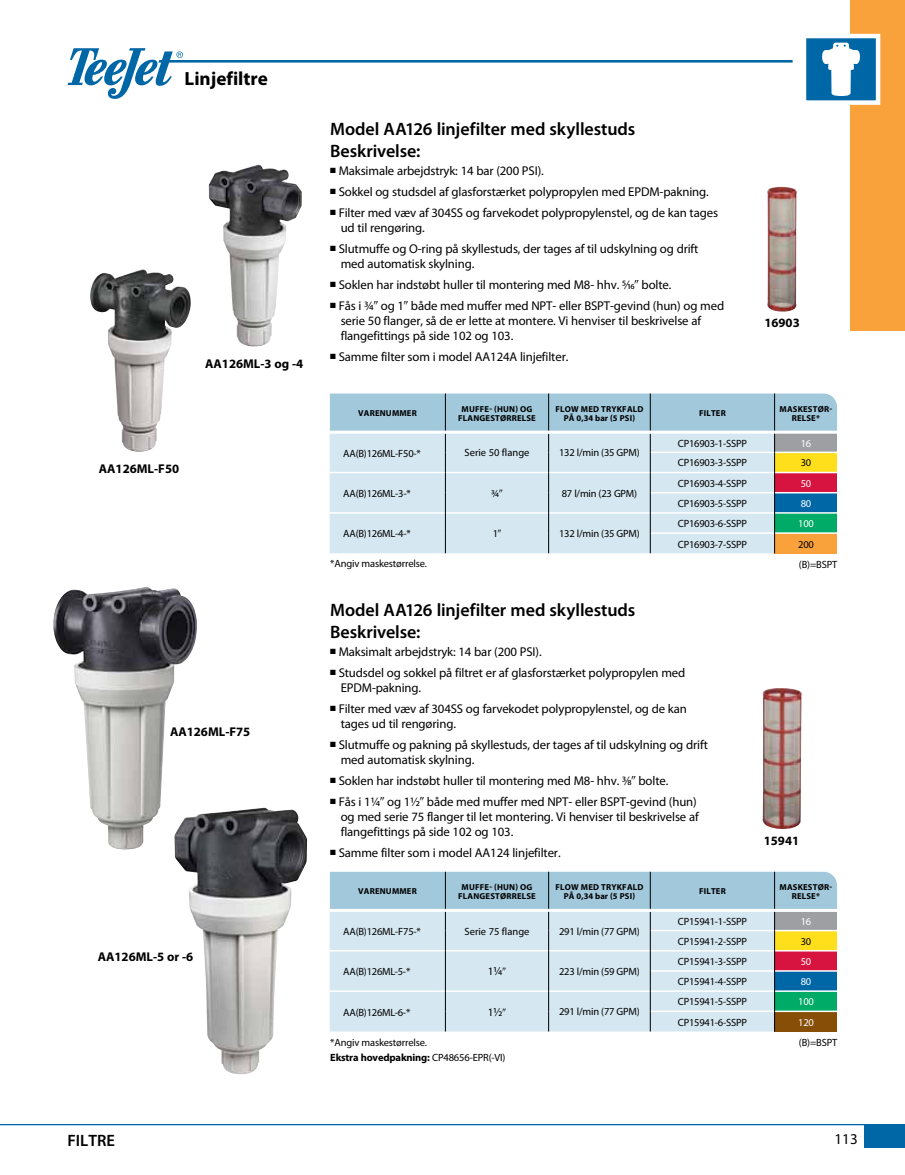
<style>
.page{position:relative;width:905px;height:1175px;background:#fff}
.page>*{position:absolute;margin:0;border:0;box-sizing:border-box;transform-origin:0 0}
.t1{font:700 19.2px "Myriad Pro";color:#000}
.t2{font:600 18px/21.8px "Myriad Pro";letter-spacing:-.005em;color:#000}
.t3{font:600 16.5px "Myriad Pro";color:#000}
.t4{font:15px "Myriad Pro";color:#000}
.t5{font:12.75px/15px "Myriad Pro";letter-spacing:-.01em;color:#000}
.t6{font:700 12.75px "Myriad Pro";color:#000}
.t7{font:12px "Myriad Pro";color:#000}
.t8{font:10.5px/15.3px "Myriad Pro";letter-spacing:-.02em;color:#000}
.t9{font:10.5px "Myriad Pro";color:#000}
.t10{font:10.5px "Myriad Pro";color:#fff}
.t11{font:700 8.7px/9px "Myriad Pro";letter-spacing:.02em;color:#000;text-align:center}
.s1{font-family:"Universal Newswith Comm Pi"}
.s2{font-size:11.25px}
.s3{font-family:"Universal Newswith Comm Pi";font-size:10.5px}
.s4{font-weight:700}
</style>
<div class="page">
<div style="left:864px;top:1124px;width:40px;height:24px;background:#0067a6"></div>
<svg style="left:0;top:1124px;width:864px;height:1px"></svg>
<div style="left:851px;top:0;width:53px;height:330px;background:#f9a13a"></div>
<svg style="left:806px;top:32px;width:75px;height:75px"></svg>
<img style="left:174px;top:807px;width:133px;height:267px">
<img style="left:209px;top:165px;width:93px;height:181px">
<img style="left:53px;top:587px;width:144px;height:262px">
<img style="left:90px;top:269px;width:101px;height:183px">
<img style="left:762px;top:688px;width:39px;height:141px">
<img style="left:767px;top:187px;width:29px;height:125px">
<svg style="left:68px;top:48px;width:724px;height:51px"></svg>
<svg style="left:330px;top:393px;width:507px;height:160px;background:#c3d7dd"></svg>
<hr style="left:330px;top:430px;width:115px;height:3px;background:#fff">
<hr style="left:445px;top:430px;width:103px;height:3px;background:#fff">
<hr style="left:548px;top:430px;width:102px;height:3px;background:#fff">
<hr style="left:650px;top:430px;width:124px;height:3px;background:#fff">
<hr style="left:774px;top:430px;width:63px;height:3px;background:#fff">
<svg style="left:330px;top:871px;width:507px;height:160px;background:#c1d5dc"></svg>
<hr style="left:330px;top:909px;width:115px;height:3px;background:#fff">
<hr style="left:445px;top:909px;width:103px;height:3px;background:#fff">
<hr style="left:548px;top:909px;width:102px;height:3px;background:#fff">
<hr style="left:650px;top:909px;width:124px;height:3px;background:#fff">
<hr style="left:774px;top:909px;width:63px;height:3px;background:#fff">
<p class="t1" style="left:185px;top:66px;width:85px">LINJEFILTRE</p>
<p class="t6" style="left:205px;top:355px;width:100px">AA126ML-3 OG -4</p>
<p class="t6" style="left:99px;top:460px;width:82px">AA126ML-F50</p>
<p class="t6" style="left:170px;top:723px;width:82px">AA126ML-F75</p>
<p class="t6" style="left:98px;top:948px;width:97px">AA126ML-5 OR -6</p>
<p class="t2" style="left:330px;top:118px;width:306px">Model AA126 linjefilter med skyllestuds<br>Beskrivelse:</p>
<p class="t5" style="left:330px;top:163px;width:215px">■ Maksimale arbejdstryk: 14 bar (200 PSI).</p>
<p class="t5" style="left:330px;top:184px;width:380px">■ Sokkel og studsdel af glasforstærket polypropylen med EPDM-pakning.</p>
<p class="t5" style="left:341px;top:205px;width:379px;text-indent:-11px">■ Filter med væv af 304SS og farvekodet polypropylenstel, og de kan tages ud til rengøring.</p>
<p class="t5" style="left:341px;top:241px;width:359px;text-indent:-11px">■ Slutmuffe og O-ring på skyllestuds, der tages af til udskylning og drift med automatisk skylning.</p>
<p class="t5" style="left:330px;top:277px;width:343px">■ Soklen har indstøbt huller til montering med M8- hhv. 5/16<span class="s1">9</span> bolte.</p>
<p class="t5" style="left:341px;top:298px;width:385px;text-indent:-11px">■ Fås i 3/4<span class="s1">9</span> og 1<span class="s1">9</span> både med muffer med NPT- eller BSPT-gevind (hun) og med serie 50 flanger, så de er lette at montere. Vi henviser til beskrivelse af flangefittings på side 102 og 103.</p>
<p class="t5" style="left:330px;top:349px;width:240px">■ Samme filter som i model AA124A linjefilter.</p>
<p class="t6" style="left:764px;top:314px;width:37px">16903</p>
<p class="t11" style="left:358px;top:408px;width:41px">VARENUMME</p>
<p class="t11" style="left:412px;top:408px;width:7px">R</p>
<p class="t11" style="left:458px;top:404px;width:79px">MUFFE- (HUN) OG<br>FLANG ESTØRRELSE</p>
<p class="t11" style="left:555px;top:404px;width:89px">FLOW MED TRYKFALD<br>PÅ 0,34 BAR (5 PSI)</p>
<p class="t11" style="left:699px;top:408px;width:27px">FILTER</p>
<p class="t11" style="left:779px;top:404px;width:54px">MASKESTØR-<br>RELSE*</p>
<p class="t9" style="left:464px;top:446px;width:66px">Serie 50 flange</p>
<p class="t8" style="left:559px;top:445px;width:82px">132 l/min (35 GPM)</p>
<p class="t8" style="left:491px;top:485px;width:13px">3/4<span class="s1">9</span></p>
<p class="t8" style="left:561px;top:485px;width:77px">87 l/min (23 GPM)</p>
<p class="t8" style="left:492px;top:526px;width:10px">1<span class="s1">9</span></p>
<p class="t8" style="left:559px;top:525px;width:82px">132 l/min (35 GPM)</p>
<p class="t8" style="left:677px;top:435px;width:71px">CP16903-1-SSPP</p>
<p class="t10" style="left:800px;top:436px;width:12px">16</p>
<p class="t8" style="left:677px;top:455px;width:71px">CP16903-3-SSPP</p>
<p class="t8" style="left:800px;top:455px;width:12px">30</p>
<p class="t8" style="left:343px;top:445px;width:79px">AA(B)126ML-F50-*</p>
<p class="t8" style="left:677px;top:475px;width:71px">CP16903-4-SSPP</p>
<p class="t10" style="left:800px;top:476px;width:12px">50</p>
<p class="t8" style="left:677px;top:495px;width:71px">CP16903-5-SSPP</p>
<p class="t10" style="left:800px;top:497px;width:12px">80</p>
<p class="t8" style="left:343px;top:485px;width:69px">AA(B)126ML-3-*</p>
<p class="t8" style="left:677px;top:515px;width:71px">CP16903-6-SSPP</p>
<p class="t10" style="left:798px;top:517px;width:17px">100</p>
<p class="t8" style="left:677px;top:536px;width:71px">CP16903-7-SSPP</p>
<p class="t8" style="left:798px;top:536px;width:17px">200</p>
<p class="t8" style="left:343px;top:526px;width:69px">AA(B)126ML-4-*</p>
<p class="t8" style="left:330px;top:555px;width:98px">*Angiv maskestørrelse.</p>
<p class="t2" style="left:330px;top:598px;width:306px">Model AA126 linjefilter med skyllestuds<br>Beskrivelse:</p>
<p class="t5" style="left:330px;top:644px;width:213px">■ Maksimalt arbejdstryk: 14 bar (200 PSI).</p>
<p class="t5" style="left:341px;top:665px;width:346px;text-indent:-11px">■ Studsdel og sokkel på filtret er af glasforstærket polypropylen med<br>EPDM-pakning.</p>
<p class="t5" style="left:341px;top:701px;width:347px;text-indent:-11px">■ Filter med væv af 304SS og farvekodet polypropylenstel, og de kan tages ud til rengøring.</p>
<p class="t5" style="left:341px;top:737px;width:368px;text-indent:-11px">■ Slutmuffe og pakning på skyllestuds, der tages af til udskylning og drift med automatisk skylning.</p>
<p class="t5" style="left:330px;top:773px;width:339px">■ Soklen har indstøbt huller til montering med M8- hhv. 3/8<span class="s1">9</span> bolte.</p>
<p class="t5" style="left:341px;top:794px;width:359px;text-indent:-11px">■ Fås i 11/4<span class="s1">9</span> og 11/2<span class="s1">9</span> både med muffer med NPT- eller BSPT-gevind (hun) og med serie 75 flanger til let montering. Vi henviser til beskrivelse af flangefittings på side 102 og 103.</p>
<p class="t5" style="left:330px;top:845px;width:232px">■ Samme filter som i model AA124 linjefilter.</p>
<p class="t8" style="left:799px;top:556px;width:40px">(B)=BSPT</p>
<p class="t6" style="left:763px;top:832px;width:37px">15941</p>
<p class="t11" style="left:358px;top:886px;width:41px">VARENUMME</p>
<p class="t11" style="left:412px;top:886px;width:7px">R</p>
<p class="t11" style="left:458px;top:882px;width:79px">MUFFE- (HUN) OG<br>FLANG ESTØRRELSE</p>
<p class="t11" style="left:555px;top:882px;width:89px">FLOW MED TRYKFALD<br>PÅ 0,34 BAR (5 PSI)</p>
<p class="t11" style="left:699px;top:886px;width:27px">FILTER</p>
<p class="t11" style="left:779px;top:882px;width:54px">MASKESTØR-<br>RELSE*</p>
<p class="t9" style="left:464px;top:924px;width:66px">Serie 75 flange</p>
<p class="t8" style="left:559px;top:923px;width:82px">291 l/min (77 GPM)</p>
<p class="t7" style="left:488px;top:964px;width:20px"><span class="s2">1</span>1/4<span class="s3">9</span></p>
<p class="t8" style="left:559px;top:963px;width:82px">223 l/min (59 GPM)</p>
<p class="t7" style="left:488px;top:1004px;width:20px"><span class="s2">1</span>1/2<span class="s3">9</span></p>
<p class="t8" style="left:559px;top:1004px;width:82px">291 l/min (77 GPM)</p>
<p class="t8" style="left:677px;top:913px;width:71px">CP15941-1-SSPP</p>
<p class="t10" style="left:800px;top:914px;width:12px">16</p>
<p class="t8" style="left:677px;top:933px;width:71px">CP15941-2-SSPP</p>
<p class="t8" style="left:800px;top:933px;width:12px">30</p>
<p class="t8" style="left:343px;top:923px;width:79px">AA(B)126ML-F75-*</p>
<p class="t8" style="left:677px;top:953px;width:71px">CP15941-3-SSPP</p>
<p class="t10" style="left:800px;top:954px;width:12px">50</p>
<p class="t8" style="left:677px;top:973px;width:71px">CP15941-4-SSPP</p>
<p class="t10" style="left:800px;top:975px;width:12px">80</p>
<p class="t8" style="left:343px;top:963px;width:69px">AA(B)126ML-5-*</p>
<p class="t8" style="left:677px;top:993px;width:71px">CP15941-5-SSPP</p>
<p class="t10" style="left:798px;top:995px;width:17px">100</p>
<p class="t8" style="left:677px;top:1014px;width:71px">CP15941-6-SSPP</p>
<p class="t10" style="left:798px;top:1015px;width:17px">120</p>
<p class="t8" style="left:343px;top:1004px;width:69px">AA(B)126ML-6-*</p>
<p class="t8" style="left:330px;top:1034px;width:177px">*Angiv maskestørrelse.<br><span class="s4">EKSTRA HOVEDPAKNING:</span> CP48656-EPR(-VI)</p>
<p class="t8" style="left:799px;top:1034px;width:40px">(B)=BSPT</p>
<p class="t3" style="left:68px;top:1129px;width:49px">FILTRE</p>
<p class="t4" style="left:834px;top:1129px;width:25px">113</p>
</div>
